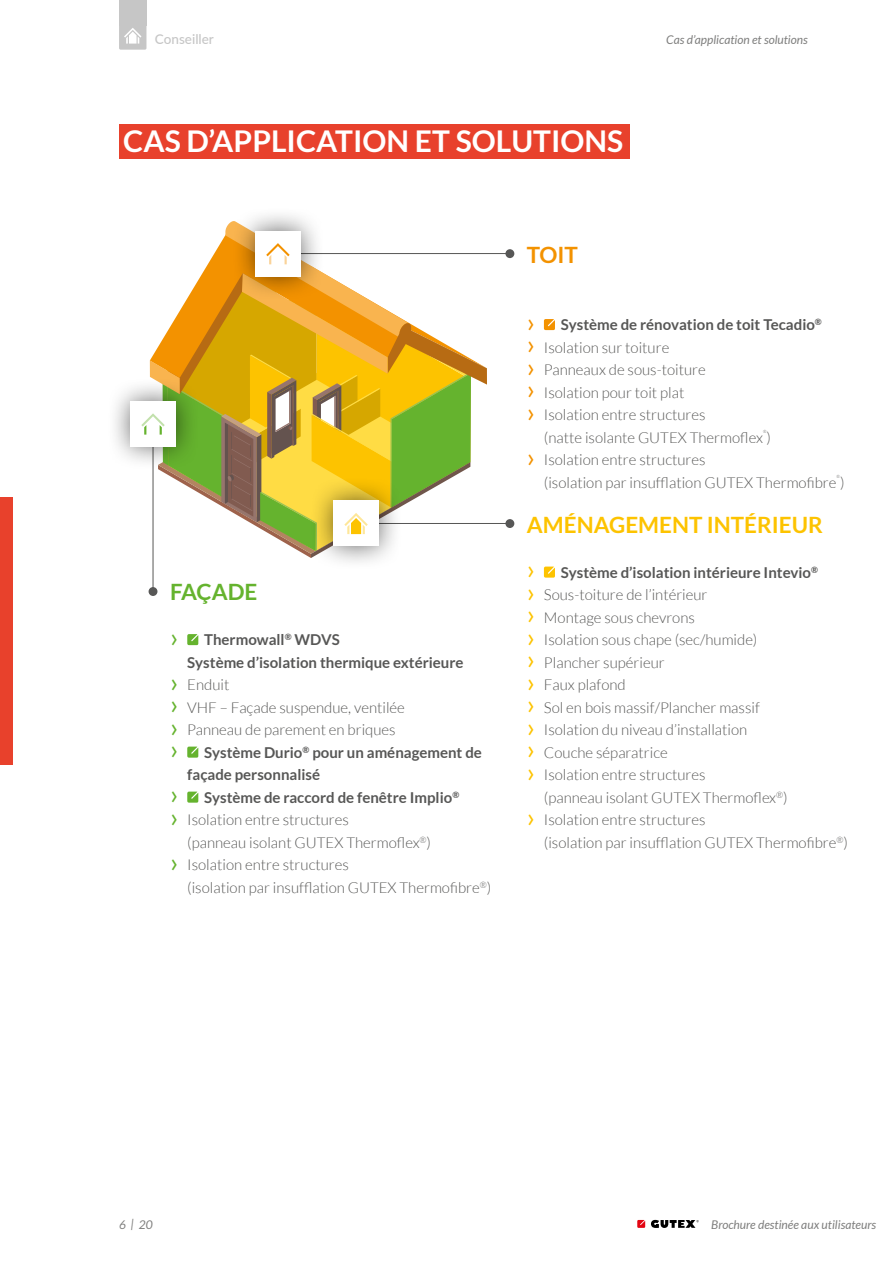
<style>
.page{position:relative;width:893px;height:1263px;background:#fff}
.page>*{position:absolute;margin:0;border:0;box-sizing:border-box;transform-origin:0 0}
.t1{font:700 30px "Lato";color:#fff}
.t2{font:27px "Lato";color:#65b32e}
.t3{font:27px "Lato";color:#f39200}
.t4{font:27px "Lato";color:#fdc300}
.t5{font:700 22.5px "Lato";color:#fdc300}
.t6{font:700 22.5px "Lato";color:#65b32e}
.t7{font:700 22.5px "Lato";color:#f39200}
.t8{font:300 15px/22.5px "Lato";color:#575756}
.t9{font:700 15px/22.5px "Lato";color:#575756}
.t10{font:500 13.5px "Lato";color:#c6c6c6}
.t11{font:italic 12px "Lato";color:#7e7e7d}
.t12{font:300 4.35px "Lato";color:#575756}
.s1{font-weight:400;font-size:27px;color:#65b32e}
.s2{font-weight:400;font-size:27px;color:#f39200}
.s3{font-weight:400;font-size:27px;color:#fdc300}
</style>
<div class="page">
<div style="left:119px;top:22px;width:27px;height:28px;background:#c6c6c6;border-radius:2px"></div>
<div style="left:119px;top:0;width:27px;height:26px;background:#c6c6c6"></div>
<svg style="left:124px;top:28px;width:18px;height:16px"></svg>
<div style="left:0;top:497px;width:13px;height:268px;background:#e8412c"></div>
<svg style="left:637px;top:1220px;width:8px;height:8px"></svg>
<svg style="left:651px;top:1220px;width:48px;height:8px"></svg>
<hr style="left:370px;top:523px;width:140px;height:1px;background:#575756">
<hr style="left:300px;top:253px;width:210px;height:1px;background:#575756">
<hr style="left:153px;top:446px;width:1px;height:145px;background:#575756">
<div style="left:149px;top:587px;width:8px;height:9px;background:#575756;border-radius:50%"></div>
<div style="left:505px;top:519px;width:9px;height:9px;background:#575756;border-radius:50%"></div>
<div style="left:505px;top:249px;width:9px;height:9px;background:#575756;border-radius:50%"></div>
<div style="left:107px;top:378px;width:93px;height:93px;background:#000;opacity:.6"></div>
<div style="left:130px;top:401px;width:46px;height:45px;background:#fff"></div>
<div style="left:310px;top:477px;width:93px;height:93px;background:#000;opacity:.6"></div>
<div style="left:232px;top:207px;width:93px;height:93px;background:#000;opacity:.6"></div>
<svg style="left:141px;top:221px;width:346px;height:337px"></svg>
<div style="left:119px;top:124px;width:511px;height:34px;background:#e8412c"></div>
<svg style="left:544px;top:319px;width:11px;height:11px"></svg>
<svg style="left:187px;top:634px;width:11px;height:11px"></svg>
<svg style="left:187px;top:747px;width:11px;height:11px"></svg>
<svg style="left:187px;top:792px;width:11px;height:11px"></svg>
<svg style="left:544px;top:567px;width:11px;height:11px"></svg>
<p class="t10" style="left:155px;top:29px;width:60px">Conseiller</p>
<p class="t11" style="left:666px;top:33px;width:143px">Cas d’application et solutions</p>
<p class="t1" style="left:123px;top:124px;width:501px">CAS D’APPLICATION ET SOLUTIONS</p>
<p class="t7" style="left:527px;top:241px;width:52px">TOIT</p>
<p class="t6" style="left:170px;top:579px;width:89px">FAÇADE</p>
<p class="t2" style="left:170px;top:622px;width:10px">›</p>
<p class="t9" style="left:187px;top:628px;width:278px;text-indent:17px">Thermowall<sup>®</sup> WDVS<br>Système d’isolation thermique extérieure</p>
<p class="t8" style="left:170px;top:673px;width:61px"><span class="s1">›</span> Enduit</p>
<p class="t8" style="left:170px;top:696px;width:236px"><span class="s1">›</span> VHF – Façade suspendue, ventilée</p>
<p class="t8" style="left:170px;top:718px;width:227px"><span class="s1">›</span> Panneau de parement en briques</p>
<p class="t2" style="left:170px;top:735px;width:10px">›</p>
<p class="t9" style="left:187px;top:741px;width:296px;text-indent:17px">Système Durio<sup>®</sup> pour un aménagement de façade personnalisé</p>
<p class="t2" style="left:170px;top:780px;width:10px">›</p>
<p class="t9" style="left:204px;top:786px;width:257px">Système de raccord de fenêtre Implio<sup>®</sup></p>
<p class="t8" style="left:187px;top:808px;width:245px;text-indent:-17px"><span class="s1">›</span> Isolation entre structures<br>(panneau isolant GUTEX Thermoflex<sup>®</sup>)</p>
<p class="t8" style="left:187px;top:853px;width:306px;text-indent:-17px"><span class="s1">›</span> Isolation entre structures<br>(isolation par insufflation GUTEX Thermofibre<sup>®</sup>)</p>
<p class="t3" style="left:527px;top:307px;width:10px">›</p>
<p class="t9" style="left:561px;top:313px;width:263px">Système de rénovation de toit Tecadio<sup>®</sup></p>
<p class="t8" style="left:527px;top:336px;width:144px"><span class="s2">›</span> Isolation sur toiture</p>
<p class="t8" style="left:527px;top:358px;width:180px"><span class="s2">›</span> Panneaux de sous-toiture</p>
<p class="t8" style="left:527px;top:381px;width:159px"><span class="s2">›</span> Isolation pour toit plat</p>
<p class="t8" style="left:544px;top:403px;width:229px;text-indent:-17px"><span class="s2">›</span> Isolation entre structures<br>(natte isolante GUTEX Thermoflex )</p>
<p class="t12" style="left:763px;top:429px;width:5px">®</p>
<p class="t8" style="left:544px;top:448px;width:302px;text-indent:-17px"><span class="s2">›</span> Isolation entre structures<br>(isolation par insufflation GUTEX Thermofibre )</p>
<p class="t12" style="left:837px;top:474px;width:5px">®</p>
<p class="t5" style="left:527px;top:511px;width:297px">AMÉNAGEMENT INTÉRIEUR</p>
<p class="t4" style="left:527px;top:555px;width:10px">›</p>
<p class="t9" style="left:561px;top:561px;width:259px">Système d’isolation intérieure Intevio<sup>®</sup></p>
<p class="t8" style="left:527px;top:583px;width:182px"><span class="s3">›</span> Sous-toiture de l’intérieur</p>
<p class="t8" style="left:527px;top:606px;width:170px"><span class="s3">›</span> Montage sous chevrons</p>
<p class="t8" style="left:527px;top:628px;width:232px"><span class="s3">›</span> Isolation sous chape (sec/humide)</p>
<p class="t8" style="left:527px;top:651px;width:139px"><span class="s3">›</span> Plancher supérieur</p>
<p class="t8" style="left:527px;top:673px;width:100px"><span class="s3">›</span> Faux plafond</p>
<p class="t8" style="left:527px;top:696px;width:234px"><span class="s3">›</span> Sol en bois massif/Plancher massif</p>
<p class="t8" style="left:527px;top:718px;width:222px"><span class="s3">›</span> Isolation du niveau d’installation</p>
<p class="t8" style="left:527px;top:741px;width:142px"><span class="s3">›</span> Couche séparatrice</p>
<p class="t8" style="left:544px;top:763px;width:245px;text-indent:-17px"><span class="s3">›</span> Isolation entre structures<br>(panneau isolant GUTEX Thermoflex<sup>®</sup>)</p>
<p class="t8" style="left:544px;top:808px;width:306px;text-indent:-17px"><span class="s3">›</span> Isolation entre structures<br>(isolation par insufflation GUTEX Thermofibre<sup>®</sup>)</p>
<p class="t11" style="left:119px;top:1218px;width:35px">6 | 20</p>
<p class="t11" style="left:711px;top:1218px;width:166px">Brochure destinée aux utilisateurs</p>
</div>
